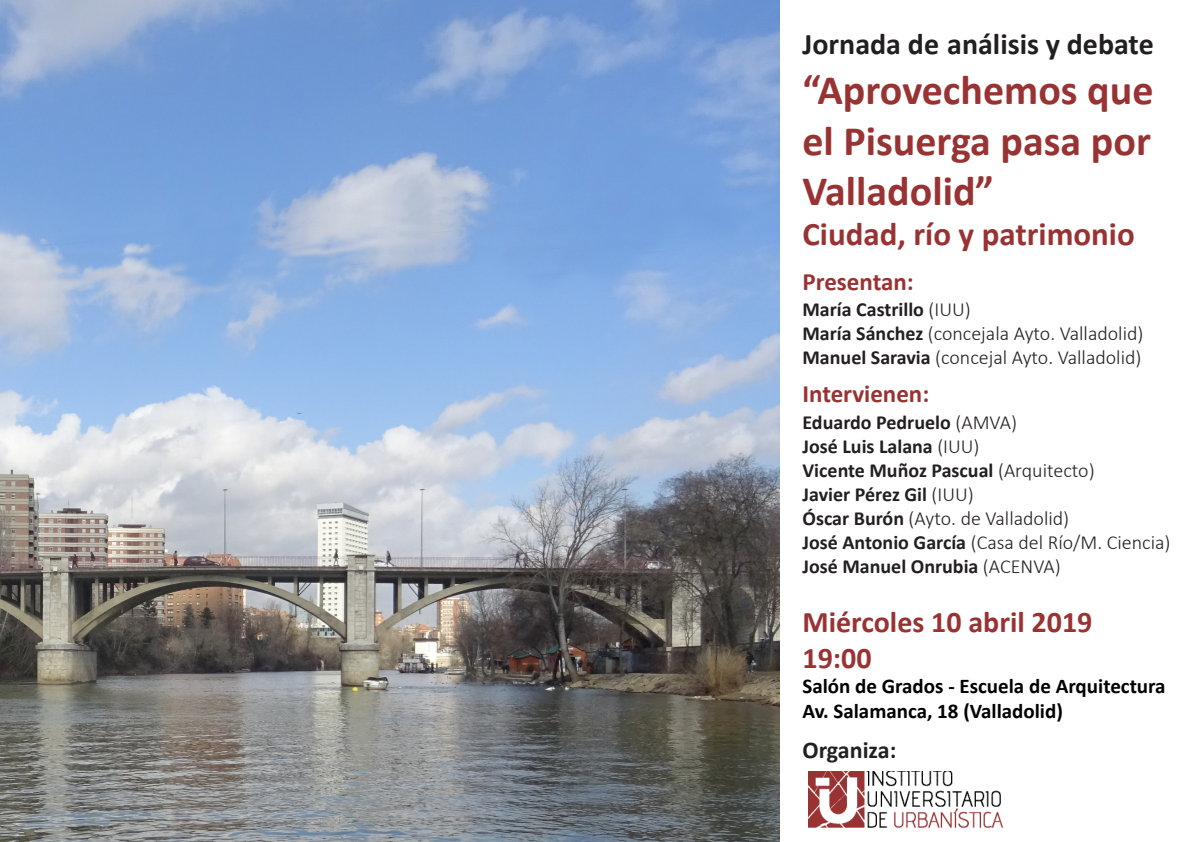
<style>
.page{position:relative;width:1191px;height:842px;background:#fff}
.page>*{position:absolute;margin:0;border:0;box-sizing:border-box;transform-origin:0 0}
.t1{font:700 42px/50.4px "Calibri";color:#933;text-align:justify}
.t2{font:700 33px "Calibri";color:#933}
.t3{font:700 30px "Calibri";color:#933}
.t4{font:700 30px "Calibri";color:#231f20}
.t5{font:700 25px "Calibri";color:#933}
.t6{font:700 24px "Calibri";color:#231f20}
.t7{font:700 21px "Calibri";color:#000}
.t8{font:300 20px "Calibri";color:#231f20}
.t9{font:700 20px "Calibri";color:#231f20}
.s1{font-weight:300}
.s2{font-weight:700}
</style>
<div class="page">
<img style="left:0;top:0;width:780px;height:842px">
<img style="left:808px;top:771px;width:195px;height:57px">
<p class="t4" style="left:802px;top:23px;width:353px">Jornada de análisis y debate</p>
<p class="t1" style="left:802px;top:65px;width:352px">“Aprovechemos que el Pisuerga pasa por Valladolid”</p>
<p class="t2" style="left:802px;top:210px;width:334px">Ciudad, río y patrimonio</p>
<p class="t5" style="left:802px;top:264px;width:113px">Presentan:</p>
<p class="t9" style="left:802px;top:295px;width:170px">María Castrillo <span class="s1">(IUU)</span></p>
<p class="t8" style="left:802px;top:321px;width:342px"><span class="s2">María Sánchez</span> (concejala Ayto. Valladolid)</p>
<p class="t8" style="left:802px;top:345px;width:340px"><span class="s2">Manuel Saravia</span> (concejal Ayto. Valladolid)</p>
<p class="t5" style="left:802px;top:376px;width:128px">Intervienen:</p>
<p class="t9" style="left:802px;top:408px;width:216px">Eduardo Pedruelo <span class="s1">(AMVA)</span></p>
<p class="t9" style="left:802px;top:432px;width:179px">José Luis Lalana <span class="s1">(IUU)</span></p>
<p class="t9" style="left:802px;top:456px;width:294px">Vicente Muñoz Pascual <span class="s1">(Arquitecto)</span></p>
<p class="t9" style="left:802px;top:480px;width:173px">Javier Pérez Gil <span class="s1">(IUU)</span></p>
<p class="t8" style="left:802px;top:506px;width:268px"><span class="s2">Óscar Burón</span> (Ayto. de Valladolid)</p>
<p class="t8" style="left:802px;top:530px;width:369px"><span class="s2">José Antonio García</span> (Casa del Río/M. Ciencia)</p>
<p class="t9" style="left:802px;top:552px;width:260px">José Manuel Onrubia <span class="s1">(ACENVA)</span></p>
<p class="t3" style="left:802px;top:601px;width:291px">Miércoles 10 abril 2019</p>
<p class="t3" style="left:802px;top:637px;width:71px">19:00</p>
<p class="t7" style="left:802px;top:671px;width:365px">Salón de Grados - Escuela de Arquitectura</p>
<p class="t7" style="left:802px;top:697px;width:262px">Av. Salamanca, 18 (Valladolid)</p>
<p class="t6" style="left:802px;top:733px;width:95px">Organiza:</p>
</div>
